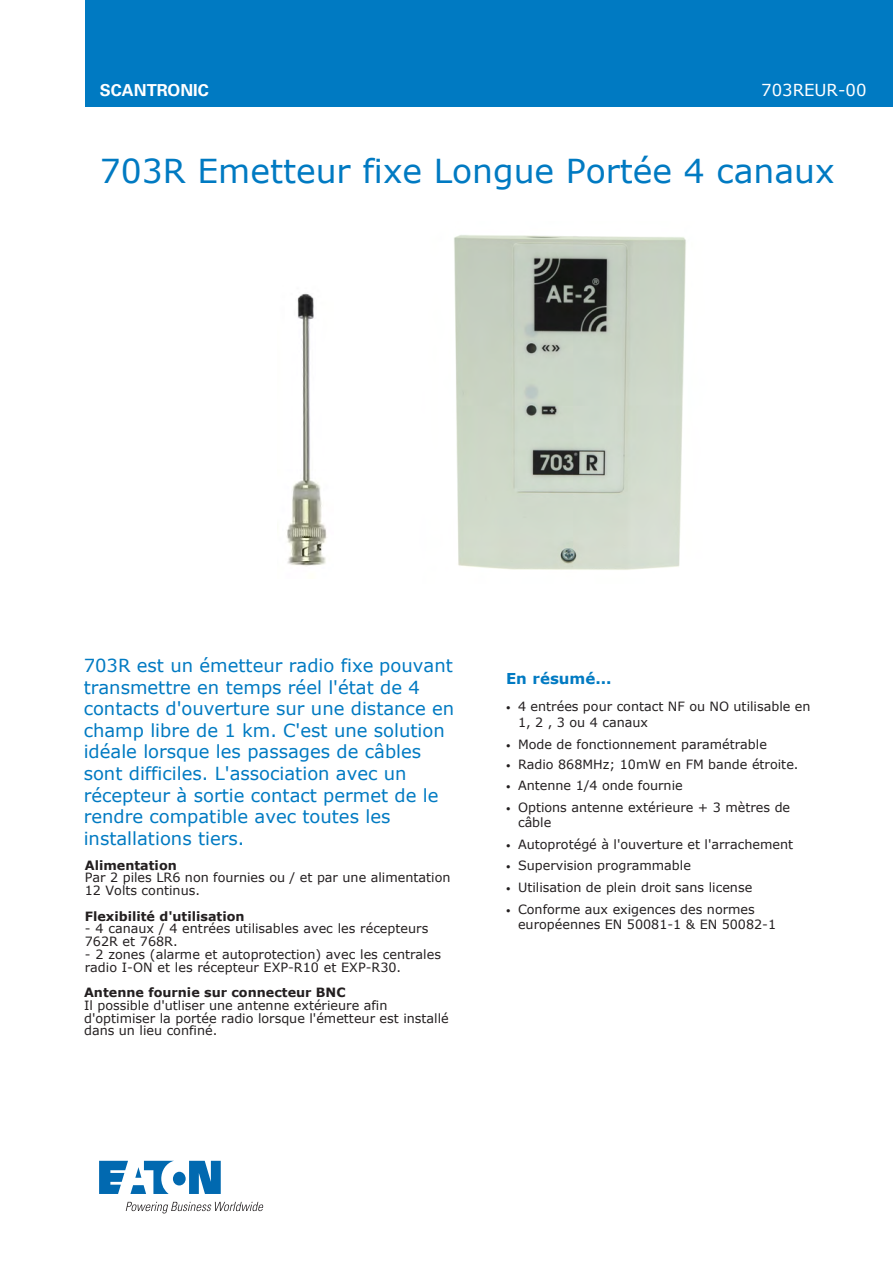
<style>
.page{position:relative;width:893px;height:1263px;background:#fff}
.page>*{position:absolute;margin:0;border:0;box-sizing:border-box;transform-origin:0 0}
.t1{font:33px "Verdana";color:#007ac2}
.t2{font:18px/21.6px "Verdana";color:#007ac2}
.t3{font:700 16.5px "Univers LT Std";color:#fff}
.t4{font:16.5px "Verdana";color:#fff}
.t5{font:700 15px "Verdana";color:#007ac2}
.t6{font:12.75px/12.8px "Verdana";color:#231f20}
.t7{font:700 12.75px "Verdana";color:#231f20}
.s1{font-style:inherit}
.s2{font-family:"Univers LT Std";font-weight:300;font-size:9px}
</style>
<div class="page">
<div style="left:85px;top:0;width:808px;height:106px;background:#007ac2"></div>
<svg style="left:100px;top:1161px;width:121px;height:33px"></svg>
<svg style="left:126px;top:1202px;width:138px;height:11px"></svg>
<img style="left:454px;top:235px;width:232px;height:335px">
<img style="left:287px;top:293px;width:40px;height:274px">
<p class="t3" style="left:100px;top:80px;width:110px">SCANTRONIC</p>
<p class="t4" style="left:761px;top:79px;width:107px">703REUR-00</p>
<h1 class="t1" style="left:100px;top:148px;width:736px">703R Emetteur fixe Longue Portée 4 canaux</h1>
<p class="t2" style="left:84px;top:654px;width:372px">703R est un émetteur radio fixe pouvant transmettre en temps réel l'état de 4 contacts d'ouverture sur une distance en champ libre de 1 km. C'est une solution idéale lorsque les passages de câbles sont difficiles. L'association avec un récepteur à sortie contact permet de le rendre compatible avec toutes les installations tiers.</p>
<p class="t7" style="left:85px;top:856px;width:93px">Alimentation</p>
<p class="t6" style="left:85px;top:871px;width:367px">Par 2 piles LR6 non fournies ou / et par une alimentation<br>12 Volts continus.</p>
<p class="t7" style="left:85px;top:907px;width:161px">F<span class="s1">lexibilité d</span>'utilisation</p>
<p class="t6" style="left:85px;top:922px;width:345px">- 4 canaux / 4 entrées utilisables avec les récepteurs<br>762R et 768R.</p>
<p class="t6" style="left:85px;top:948px;width:358px">- 2 zones (alarme et autoprotection) avec les centrales radio I-ON et les récepteur EXP-R10 et EXP-R30.</p>
<p class="t7" style="left:84px;top:983px;width:263px">Antenne fournie sur connecteur BNC</p>
<p class="t6" style="left:84px;top:999px;width:366px">Il possible d'utliser une antenne extérieure afin d'optimiser la portée radio lorsque l'émetteur est installé dans un lieu confiné.</p>
<p class="t5" style="left:506px;top:667px;width:107px">En résumé...</p>
<p class="t6" style="left:518px;top:699px;width:294px;line-height:15.3px;text-indent:-12px"><span class="s2">•</span> 4 entrées pour contact NF ou NO utilisable en<br>1, 2 , 3 ou 4 canaux</p>
<p class="t6" style="left:506px;top:737px;width:262px"><span class="s2">•</span> Mode de fonctionnement paramétrable</p>
<p class="t6" style="left:506px;top:758px;width:294px"><span class="s2">•</span> Radio 868MHz; 10mW en FM bande étroite.</p>
<p class="t6" style="left:506px;top:779px;width:178px"><span class="s2">•</span> Antenne 1/4 onde fournie</p>
<p class="t6" style="left:518px;top:799px;width:274px;line-height:15.3px;text-indent:-12px"><span class="s2">•</span> Options antenne extérieure + 3 mètres de câble</p>
<p class="t6" style="left:506px;top:837px;width:289px"><span class="s2">•</span> Autoprotégé à l'ouverture et l'arrachement</p>
<p class="t6" style="left:506px;top:859px;width:186px"><span class="s2">•</span> Supervision programmable</p>
<p class="t6" style="left:506px;top:881px;width:248px"><span class="s2">•</span> Utilisation de plein droit sans license</p>
<p class="t6" style="left:518px;top:901px;width:260px;line-height:15.3px;text-indent:-12px"><span class="s2">•</span> Conforme aux exigences des normes européennes EN 50081-1 &amp; EN 50082-1</p>
</div>
